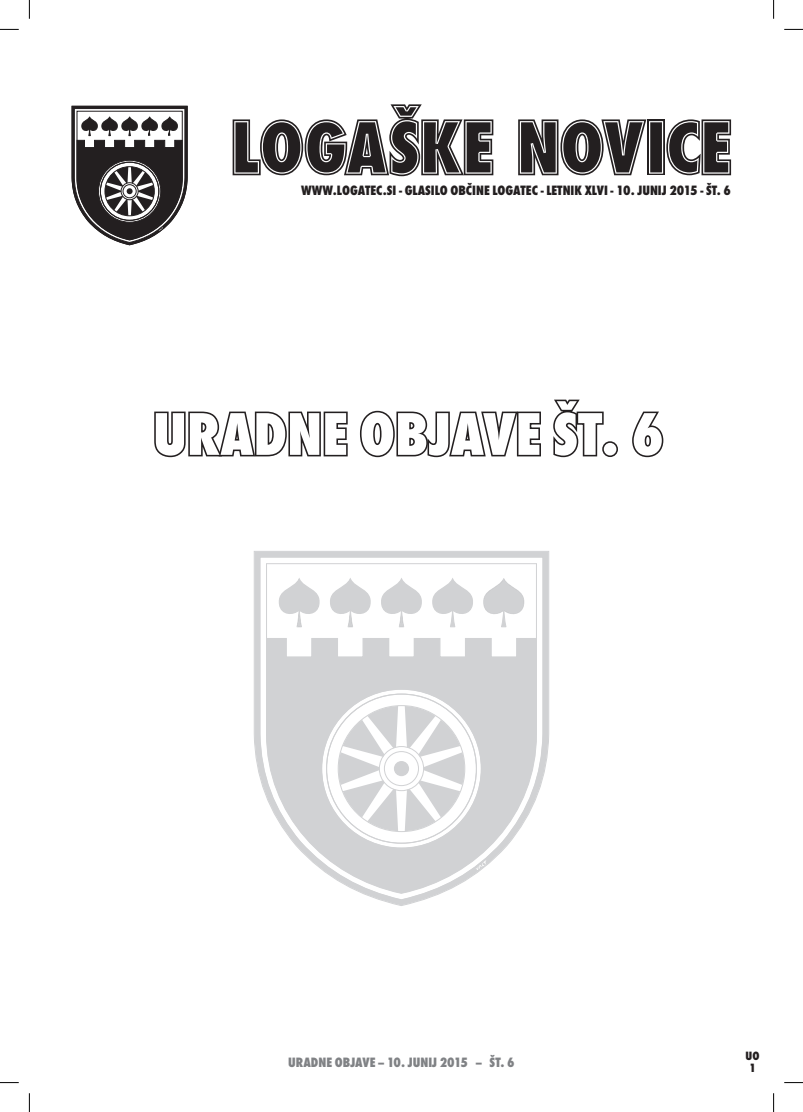
<style>
.page{position:relative;width:803px;height:1112px;background:#fff}
.page>*{position:absolute;margin:0;border:0;box-sizing:border-box;transform-origin:0 0}
.t1{font:62.5px "Futura TEE Extr Bold Cond";color:#fff}
.t2{font:14px "Futura TEE Extr Bold Cond";color:#231f20}
.t3{font:14px "Futura TEE Extr Bold Cond";color:#808285}
.t4{font:12.5px "Futura TEE Extr Bold Cond";color:#231f20}
</style>
<div class="page">
<svg style="left:233px;top:104px;width:260px;height:72px"></svg>
<svg style="left:518px;top:119px;width:213px;height:56px"></svg>
<svg style="left:72px;top:106px;width:115px;height:139px"></svg>
<svg style="left:254px;top:551px;width:294px;height:354px;fill:#d4d5d7"></svg>
<svg style="left:260px;top:556px;width:283px;height:343px"></svg>
<svg style="left:266px;top:563px;width:271px;height:330px"></svg>
<svg style="left:277px;top:575px;width:44px;height:52px"></svg>
<svg style="left:328px;top:575px;width:44px;height:52px"></svg>
<svg style="left:379px;top:575px;width:44px;height:52px"></svg>
<svg style="left:431px;top:575px;width:44px;height:52px"></svg>
<svg style="left:481px;top:577px;width:45px;height:50px"></svg>
<svg style="left:476px;top:860px;width:10px;height:9px"></svg>
<svg style="left:321px;top:688px;width:161px;height:160px"></svg>
<svg style="left:154px;top:411px;width:194px;height:47px"></svg>
<svg style="left:360px;top:410px;width:181px;height:48px"></svg>
<svg style="left:553px;top:399px;width:51px;height:59px"></svg>
<div style="left:602px;top:441px;width:16px;height:16px;border:3px solid #231f20;border-radius:50%"></div>
<svg style="left:632px;top:411px;width:32px;height:47px"></svg>
<svg style="left:0;top:29px;width:19px;height:1px"></svg>
<svg style="left:784px;top:29px;width:19px;height:1px"></svg>
<svg style="left:0;top:1082px;width:19px;height:1px"></svg>
<svg style="left:784px;top:1082px;width:19px;height:1px"></svg>
<svg style="left:29px;top:0;width:1px;height:19px"></svg>
<svg style="left:29px;top:1093px;width:1px;height:18px"></svg>
<svg style="left:773px;top:0;width:1px;height:19px"></svg>
<svg style="left:773px;top:1093px;width:1px;height:18px"></svg>
<p class="t2" style="left:301px;top:182px;width:431px">WWW.LOGATEC.SI - GLASILO OBČINE LOGATEC - LETNIK XLVI - 10. JUNIJ 2015 - ŠT. 6</p>
<p class="t1" style="left:153px;top:399px;width:513px">URADNE OBJAVE ŠT. 6</p>
<p class="t3" style="left:288px;top:1053px;width:228px">URADNE OBJAVE–10. JUNIJ 2015 – ŠT. 6</p>
<p class="t4" style="left:745px;top:1048px;width:15px">UO</p>
<p class="t4" style="left:749px;top:1060px;width:8px">1</p>
</div>
